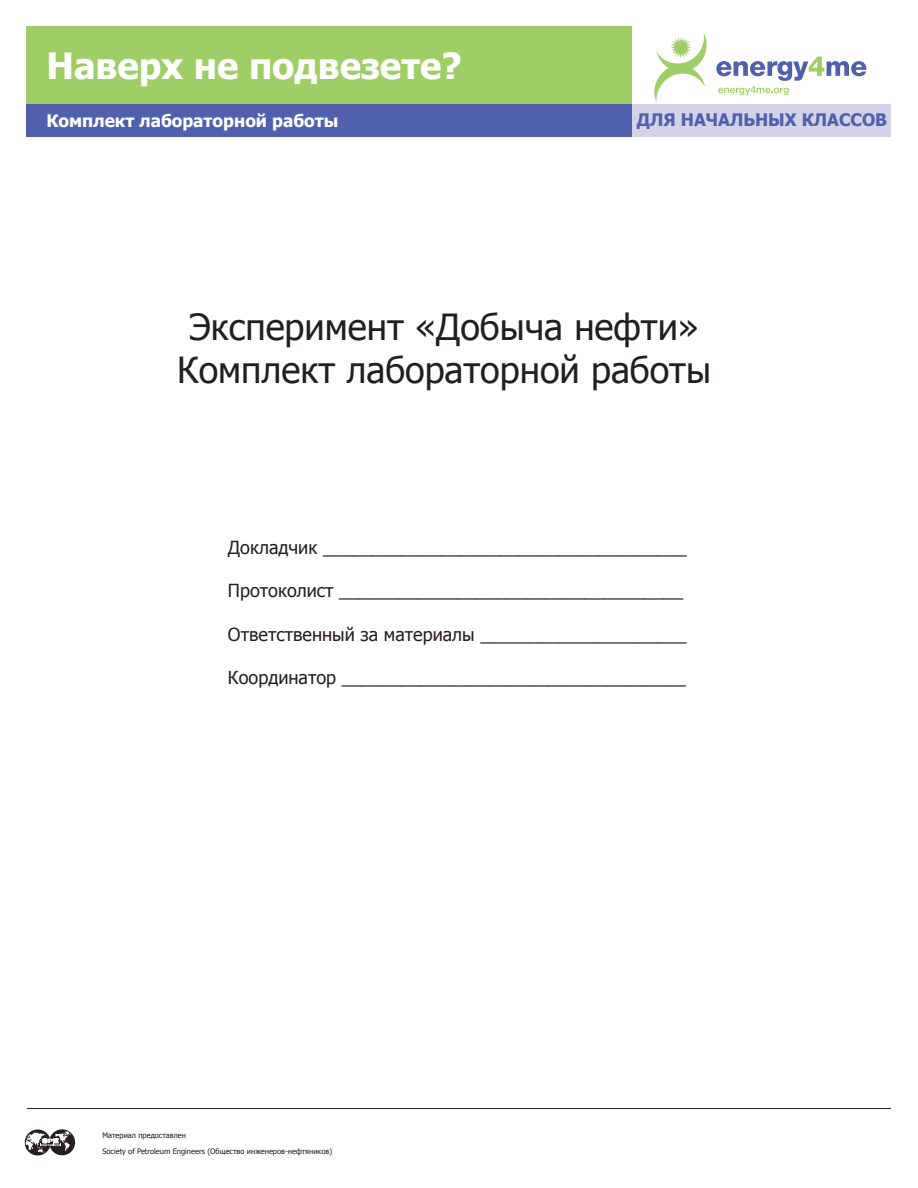
<style>
.page{position:relative;width:918px;height:1188px;background:#fff}
.page>*{position:absolute;margin:0;border:0;box-sizing:border-box;transform-origin:0 0}
.t1{font:36px/43.2px "Tahoma";color:#231f20;text-align:center}
.t2{font:700 36px "Tahoma";color:#fff}
.t3{font:18px "Tahoma";color:#231f20}
.t4{font:700 17.25px "Tahoma";color:#fff}
.t5{font:700 17.25px "Tahoma";color:#5060ac}
.t6{font:7.5px/15.8px "Tahoma";color:#231f20}
</style>
<div class="page">
<div style="left:632px;top:104px;width:259px;height:33px;background:#d2d3e9"></div>
<svg style="left:25px;top:1129px;width:26px;height:26px"></svg>
<div style="left:49px;top:1129px;width:26px;height:26px;background:#231f20;border-radius:50%"></div>
<svg style="left:26px;top:1131px;width:45px;height:22px"></svg>
<div style="left:26px;top:26px;width:606px;height:77px;background:#9fce66"></div>
<svg style="left:654px;top:33px;width:213px;height:69px"></svg>
<hr style="left:27px;top:1108px;width:864px;height:1px;background:#231f20">
<div style="left:26px;top:104px;width:606px;height:33px;background:#5060ac"></div>
<h1 class="t2" style="left:46px;top:40px;width:417px">Наверх не подвезете?</h1>
<p class="t4" style="left:46px;top:109px;width:294px">Комплект лабораторной работы</p>
<p class="t5" style="left:637px;top:108px;width:252px">ДЛЯ НАЧАЛЬНЫХ КЛАССОВ</p>
<h1 class="t1" style="left:177px;top:303px;width:536px">Эксперимент «Добыча нефти»<br>Комплект лабораторной работы</h1>
<p class="t3" style="left:228px;top:536px;width:460px">Докладчик _____________________________________</p>
<p class="t3" style="left:228px;top:579px;width:457px">Протоколист ___________________________________</p>
<p class="t3" style="left:228px;top:622px;width:460px">Ответственный за материалы _____________________</p>
<p class="t3" style="left:228px;top:665px;width:459px">Координатор ___________________________________</p>
<p class="t6" style="left:102px;top:1127px;width:231px">Материал предоставлен<br>Society of Petroleum Engineers (Общество инженеров-нефтяников)</p>
</div>
